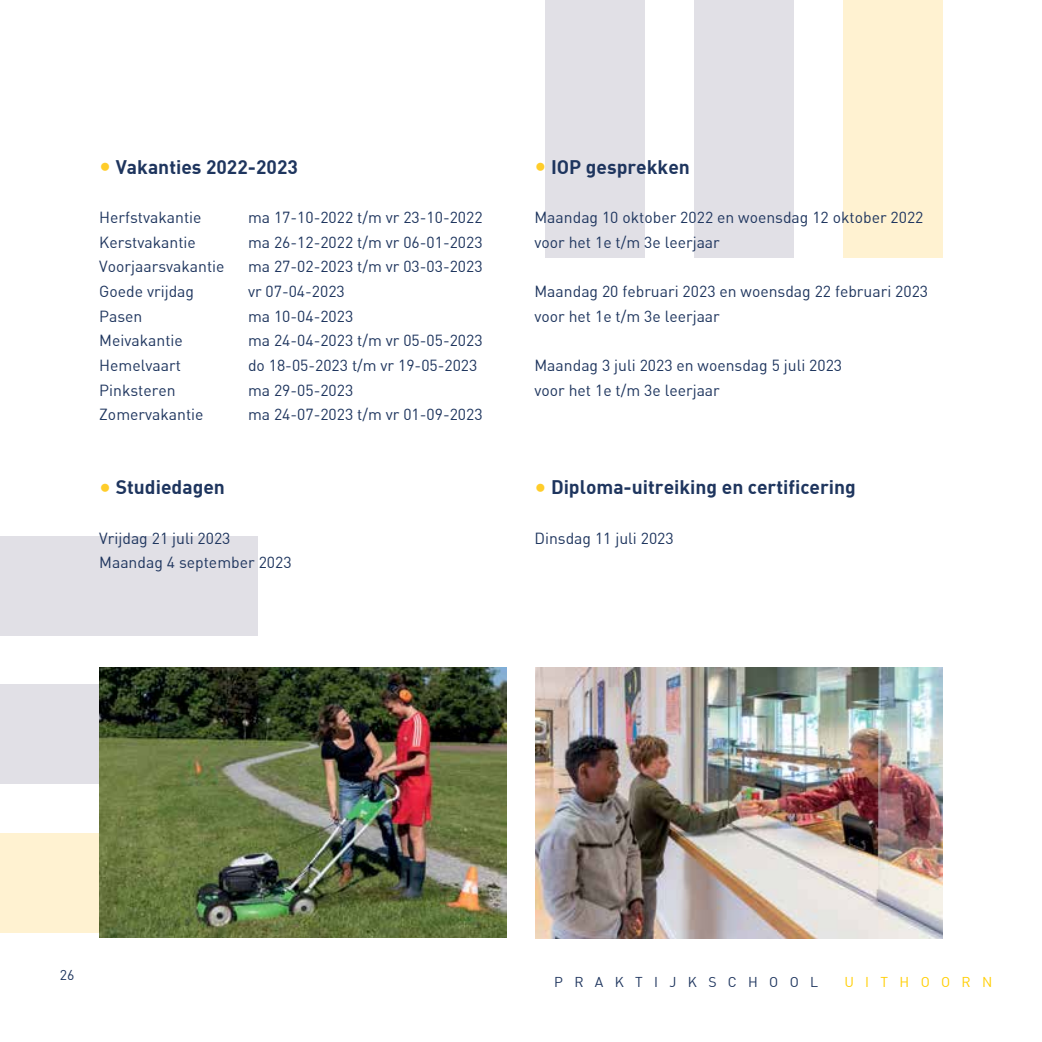
<style>
.page{position:relative;width:1042px;height:1042px;background:#fff}
.page>*{position:absolute;margin:0;border:0;box-sizing:border-box;transform-origin:0 0}
.t1{font:700 19.25px "DI Nbek";color:#1e355e}
.t2{font:15.75px/24.7px "DIN Bek";color:#1e355e}
.t3{font:14px "DIN Bek";letter-spacing:.81em;color:#1e355e}
.t4{font:14px "DIN Bek";letter-spacing:.81em;color:#ffce02}
.s1{font-size:24.5px;color:#ffcd2a}
</style>
<div class="page">
<div style="left:0;top:536px;width:258px;height:99px;background:#e1e0e6"></div>
<div style="left:0;top:685px;width:258px;height:99px;background:#e1e0e6"></div>
<div style="left:0;top:833px;width:258px;height:100px;background:#fff2d1"></div>
<div style="left:546px;top:0;width:99px;height:258px;background:#e1e0e6"></div>
<div style="left:694px;top:0;width:100px;height:258px;background:#e1e0e6"></div>
<div style="left:843px;top:0;width:100px;height:258px;background:#fff2d1"></div>
<img style="left:536px;top:667px;width:407px;height:271px">
<img style="left:99px;top:667px;width:407px;height:270px">
<p class="t1" style="left:99px;top:154px;width:200px"><span class="s1">•</span> Vakanties 2022-2023</p>
<p class="t2" style="left:99px;top:205px;width:104px">Herfstvakantie</p>
<p class="t2" style="left:248px;top:205px;width:236px">ma 17-10-2022 t/m vr 23-10-2022</p>
<p class="t2" style="left:99px;top:229px;width:98px">Kerstvakantie</p>
<p class="t2" style="left:248px;top:229px;width:236px">ma 26-12-2022 t/m vr 06-01-2023</p>
<p class="t2" style="left:99px;top:254px;width:127px">Voorjaarsvakantie</p>
<p class="t2" style="left:248px;top:254px;width:236px">ma 27-02-2023 t/m vr 03-03-2023</p>
<p class="t2" style="left:99px;top:279px;width:96px">Goede vrijdag</p>
<p class="t2" style="left:248px;top:279px;width:98px">vr 07-04-2023</p>
<p class="t2" style="left:99px;top:303px;width:45px">Pasen</p>
<p class="t2" style="left:248px;top:303px;width:107px">ma 10-04-2023</p>
<p class="t2" style="left:99px;top:328px;width:85px">Meivakantie</p>
<p class="t2" style="left:248px;top:328px;width:236px">ma 24-04-2023 t/m vr 05-05-2023</p>
<p class="t2" style="left:99px;top:353px;width:83px">Hemelvaart</p>
<p class="t2" style="left:248px;top:353px;width:231px">do 18-05-2023 t/m vr 19-05-2023</p>
<p class="t2" style="left:99px;top:377px;width:78px">Pinksteren</p>
<p class="t2" style="left:248px;top:377px;width:107px">ma 29-05-2023</p>
<p class="t2" style="left:99px;top:402px;width:106px">Zomervakantie</p>
<p class="t2" style="left:248px;top:402px;width:236px">ma 24-07-2023 t/m vr 01-09-2023</p>
<p class="t1" style="left:99px;top:475px;width:127px"><span class="s1">•</span> Studiedagen</p>
<p class="t2" style="left:99px;top:525px;width:194px">Vrijdag 21 juli 2023<br>Maandag 4 september 2023</p>
<p class="t1" style="left:534px;top:154px;width:157px"><span class="s1">•</span> IOP gesprekken</p>
<p class="t2" style="left:534px;top:205px;width:390px">Maandag 10 oktober 2022 en woensdag 12 oktober 2022 voor het 1e t/m 3e leerjaar</p>
<p class="t2" style="left:534px;top:279px;width:395px">Maandag 20 februari 2023 en woensdag 22 februari 2023 voor het 1e t/m 3e leerjaar</p>
<p class="t2" style="left:534px;top:353px;width:309px">Maandag 3 juli 2023 en woensdag 5 juli 2023 voor het 1e t/m 3e leerjaar</p>
<p class="t1" style="left:534px;top:475px;width:323px"><span class="s1">•</span> Diploma-uitreiking en certificering</p>
<p class="t2" style="left:534px;top:525px;width:141px">Dinsdag 11 juli 2023</p>
<p class="t3" style="left:60px;top:966px;width:16px">26</p>
<p class="t3" style="left:554px;top:973px;width:265px">PRAKTIJKSCHOOL</p>
<p class="t4" style="left:844px;top:973px;width:149px">UITHOORN</p>
</div>
